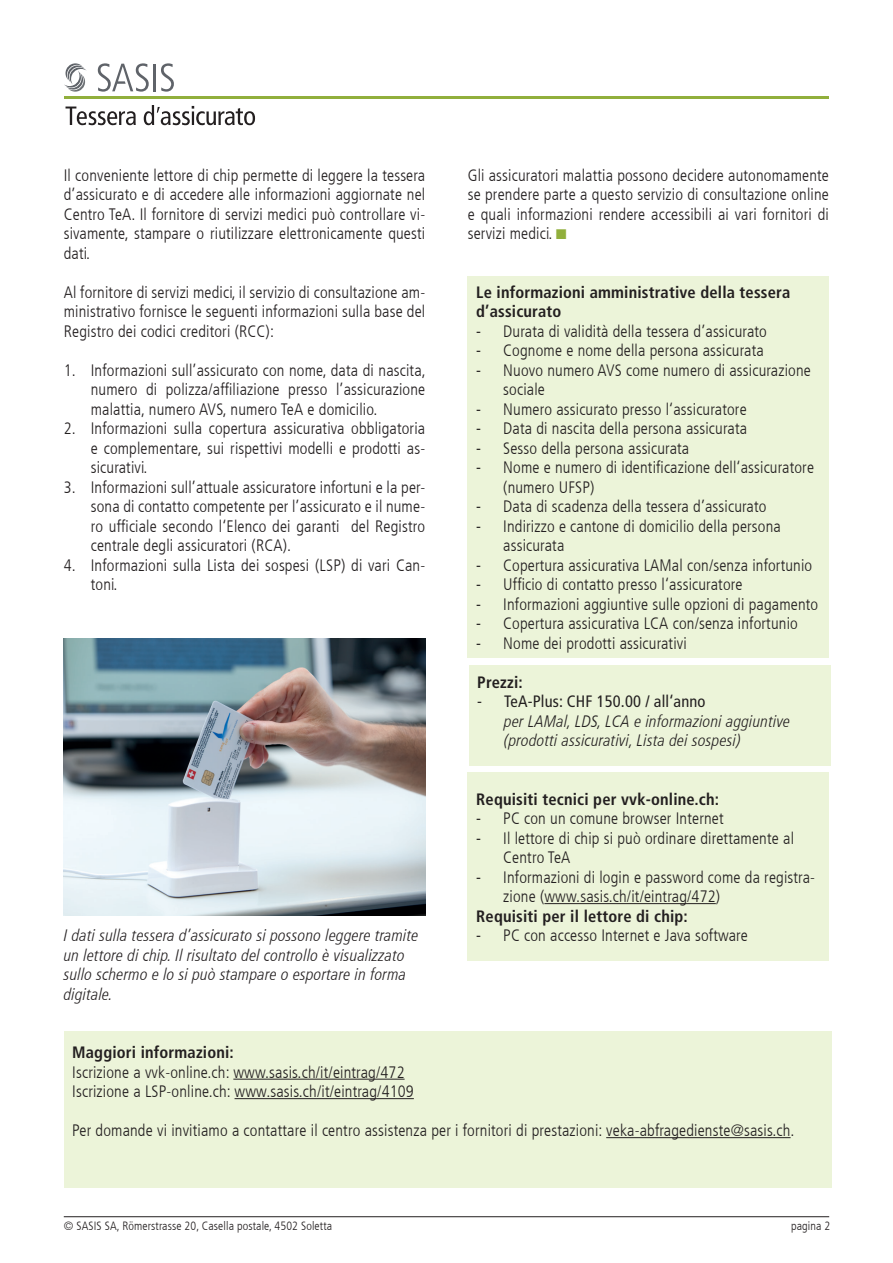
<style>
.page{position:relative;width:893px;height:1263px;background:#fff}
.page>*{position:absolute;margin:0;border:0;box-sizing:border-box;transform-origin:0 0}
.Grundtext_Frut45_11{font:300 condensed 16.5px/19.5px "Frutiger LT Com";letter-spacing:.01em;color:#231f20}
.Grundtext_Frut45_11-2{font:italic 300 condensed 16.5px/19.5px "Frutiger LT Com";letter-spacing:.01em;color:#231f20}
.t1{font:700 condensed 16.5px/19.5px "Frutiger LT Com";letter-spacing:.01em;color:#231f20}
.t2{font:300 condensed 12px "Frutiger LT Com";letter-spacing:.01em;color:#231f20}
.s1{font-family:"Monotype Sorts";font-weight:400;font-stretch:normal;font-size:13.5px;color:#91af3c}
.s2{font-weight:400}
.s3{font-weight:400;font-style:normal}
</style>
<div class="page">
<hr style="left:64px;top:1216px;width:765px;height:1px;background:#231f20">
<hr style="left:64px;top:97px;width:765px;height:2px;background:#91af3c">
<hr style="left:154px;top:64px;width:2px;height:27px;background:#5f6369">
<svg style="left:161px;top:63px;width:13px;height:29px"></svg>
<svg style="left:98px;top:63px;width:51px;height:29px"></svg>
<svg style="left:64px;top:63px;width:23px;height:29px"></svg>
<svg style="left:66px;top:107px;width:70px;height:18px"></svg>
<svg style="left:144px;top:105px;width:111px;height:20px"></svg>
<div style="left:468px;top:276px;width:361px;height:381px;background:#ecf4d9"></div>
<div style="left:469px;top:665px;width:361px;height:101px;background:#ecf4d9"></div>
<div style="left:468px;top:772px;width:361px;height:189px;background:#ecf4d9"></div>
<hr style="left:544px;top:903px;width:172px;height:1px;background:#231f20">
<div style="left:64px;top:1031px;width:767px;height:156px;background:#ecf4d9"></div>
<hr style="left:233px;top:1079px;width:172px;height:1px;background:#231f20">
<hr style="left:235px;top:1098px;width:179px;height:1px;background:#231f20">
<hr style="left:606px;top:1137px;width:185px;height:1px;background:#231f20">
<img style="left:64px;top:639px;width:361px;height:276px">
<p class="Grundtext_Frut45_11" style="left:64px;top:165px;width:363px;text-align:justify">Il conveniente lettore di chip permette di leggere la tessera d’assicurato e di accedere alle informazioni aggiornate nel Centro TeA. Il fornitore di servizi medici può controllare vi&shy;sivamente, stampare o riutilizzare elettronicamente questi dati.</p>
<p class="Grundtext_Frut45_11" style="left:64px;top:282px;width:363px;text-align:justify">Al fornitore di servizi medici, il servizio di consultazione am&shy;ministrativo fornisce le seguenti informazioni sulla base del Registro dei codici creditori (RCC):</p>
<p class="Grundtext_Frut45_11" style="left:91px;top:360px;width:337px;text-align:justify;text-indent:-27px">1. Informazioni sull’assicurato con nome, data di nascita, numero di polizza/affiliazione presso l’assicurazione malattia, numero AVS, numero TeA e domicilio.</p>
<p class="Grundtext_Frut45_11" style="left:91px;top:419px;width:336px;text-align:justify;text-indent:-27px">2. Informazioni sulla copertura assicurativa obbligatoria e complementare, sui rispettivi modelli e prodotti as&shy;sicurativi.</p>
<p class="Grundtext_Frut45_11" style="left:91px;top:477px;width:336px;text-align:justify;text-indent:-27px">3. Informazioni sull’attuale assicuratore infortuni e la per&shy;sona di contatto competente per l’assicurato e il nume&shy;ro ufficiale secondo l‘Elenco dei garanti del Registro centrale degli assicuratori (RCA).</p>
<p class="Grundtext_Frut45_11" style="left:91px;top:555px;width:336px;text-indent:-27px">4. Informazioni sulla Lista dei sospesi (LSP) di vari Can&shy;toni.</p>
<p class="Grundtext_Frut45_11-2" style="left:64px;top:926px;width:356px">I dati sulla tessera d’assicurato si possono leggere tramite un lettore di chip. Il risultato del controllo è visualizzato sullo schermo e lo si può stampare o esportare in forma digitale.</p>
<p class="Grundtext_Frut45_11" style="left:468px;top:165px;width:363px;text-align:justify">Gli assicuratori malattia possono decidere autonomamente se prendere parte a questo servizio di consultazione online e quali informazioni rendere accessibili ai vari fornitori di servizi medici. <span class="s1">n</span></p>
<p class="t1" style="left:476px;top:282px;width:315px">Le informazioni amministrative della tessera d’assicurato</p>
<p class="Grundtext_Frut45_11" style="left:476px;top:321px;width:292px"><span class="s2">-</span> Durata di validità della tessera d’assicurato</p>
<p class="Grundtext_Frut45_11" style="left:476px;top:341px;width:289px"><span class="s2">-</span> Cognome e nome della persona assicurata</p>
<p class="Grundtext_Frut45_11" style="left:503px;top:360px;width:309px;text-indent:-27px"><span class="s2">-</span> Nuovo numero AVS come numero di assicurazione sociale</p>
<p class="Grundtext_Frut45_11" style="left:476px;top:399px;width:272px"><span class="s2">-</span> Numero assicurato presso l‘assicuratore</p>
<p class="Grundtext_Frut45_11" style="left:476px;top:419px;width:272px"><span class="s2">-</span> Data di nascita della persona assicurata</p>
<p class="Grundtext_Frut45_11" style="left:476px;top:438px;width:214px"><span class="s2">-</span> Sesso della persona assicurata</p>
<p class="Grundtext_Frut45_11" style="left:503px;top:458px;width:312px;text-indent:-27px"><span class="s2">-</span> Nome e numero di identificazione dell‘assicuratore (numero UFSP)</p>
<p class="Grundtext_Frut45_11" style="left:476px;top:497px;width:292px"><span class="s2">-</span> Data di scadenza della tessera d’assicurato</p>
<p class="Grundtext_Frut45_11" style="left:503px;top:516px;width:279px;text-indent:-27px"><span class="s2">-</span> Indirizzo e cantone di domicilio della persona assicurata</p>
<p class="Grundtext_Frut45_11" style="left:476px;top:555px;width:337px"><span class="s2">-</span> Copertura assicurativa LAMal con/senza infortunio</p>
<p class="Grundtext_Frut45_11" style="left:476px;top:575px;width:268px"><span class="s2">-</span> Ufficio di contatto presso l‘assicuratore</p>
<p class="Grundtext_Frut45_11" style="left:476px;top:594px;width:343px"><span class="s2">-</span> Informazioni aggiuntive sulle opzioni di pagamento</p>
<p class="Grundtext_Frut45_11" style="left:476px;top:614px;width:323px"><span class="s2">-</span> Copertura assicurativa LCA con/senza infortunio</p>
<p class="Grundtext_Frut45_11" style="left:476px;top:633px;width:212px"><span class="s2">-</span> Nome dei prodotti assicurativi</p>
<p class="t1" style="left:477px;top:672px;width:47px">Prezzi:</p>
<p class="Grundtext_Frut45_11-2" style="left:504px;top:692px;width:287px;text-indent:-27px"><span class="s3">- TeA-Plus: CHF 150.00 / all‘anno<br></span>per LAMal, LDS, LCA e informazioni aggiuntive (prodotti assicurativi, Lista dei sospesi)</p>
<p class="t1" style="left:476px;top:789px;width:244px">Requisiti tecnici per vvk-online.ch:</p>
<p class="Grundtext_Frut45_11" style="left:476px;top:809px;width:249px"><span class="s2">-</span> PC con un comune browser Internet</p>
<p class="Grundtext_Frut45_11" style="left:503px;top:828px;width:292px;text-indent:-27px"><span class="s2">-</span> Il lettore di chip si può ordinare direttamente al<br>Centro TeA</p>
<p class="Grundtext_Frut45_11" style="left:503px;top:867px;width:313px;text-indent:-27px"><span class="s2">-</span> Informazioni di login e password come da registra&shy;zione (www.sasis.ch/it/eintrag/472)</p>
<p class="t1" style="left:476px;top:906px;width:213px">Requisiti per il lettore di chip:</p>
<p class="Grundtext_Frut45_11" style="left:476px;top:926px;width:273px"><span class="s2">-</span> PC con accesso Internet e Java software</p>
<p class="t1" style="left:72px;top:1043px;width:163px">Maggiori informazioni:</p>
<p class="Grundtext_Frut45_11" style="left:72px;top:1062px;width:334px">Iscrizione a vvk-online.ch: www.sasis.ch/it/eintrag/472</p>
<p class="Grundtext_Frut45_11" style="left:72px;top:1082px;width:343px">Iscrizione a LSP-online.ch: www.sasis.ch/it/eintrag/4109</p>
<p class="Grundtext_Frut45_11" style="left:72px;top:1121px;width:724px">Per domande vi invitiamo a contattare il centro assistenza per i fornitori di prestazioni: veka-abfragedienste@sasis.ch.</p>
<p class="t2" style="left:64px;top:1218px;width:270px">© SASIS SA, Römerstrasse 20, Casella postale, 4502 Soletta</p>
<p class="t2" style="left:791px;top:1218px;width:41px">pagina 2</p>
</div>
